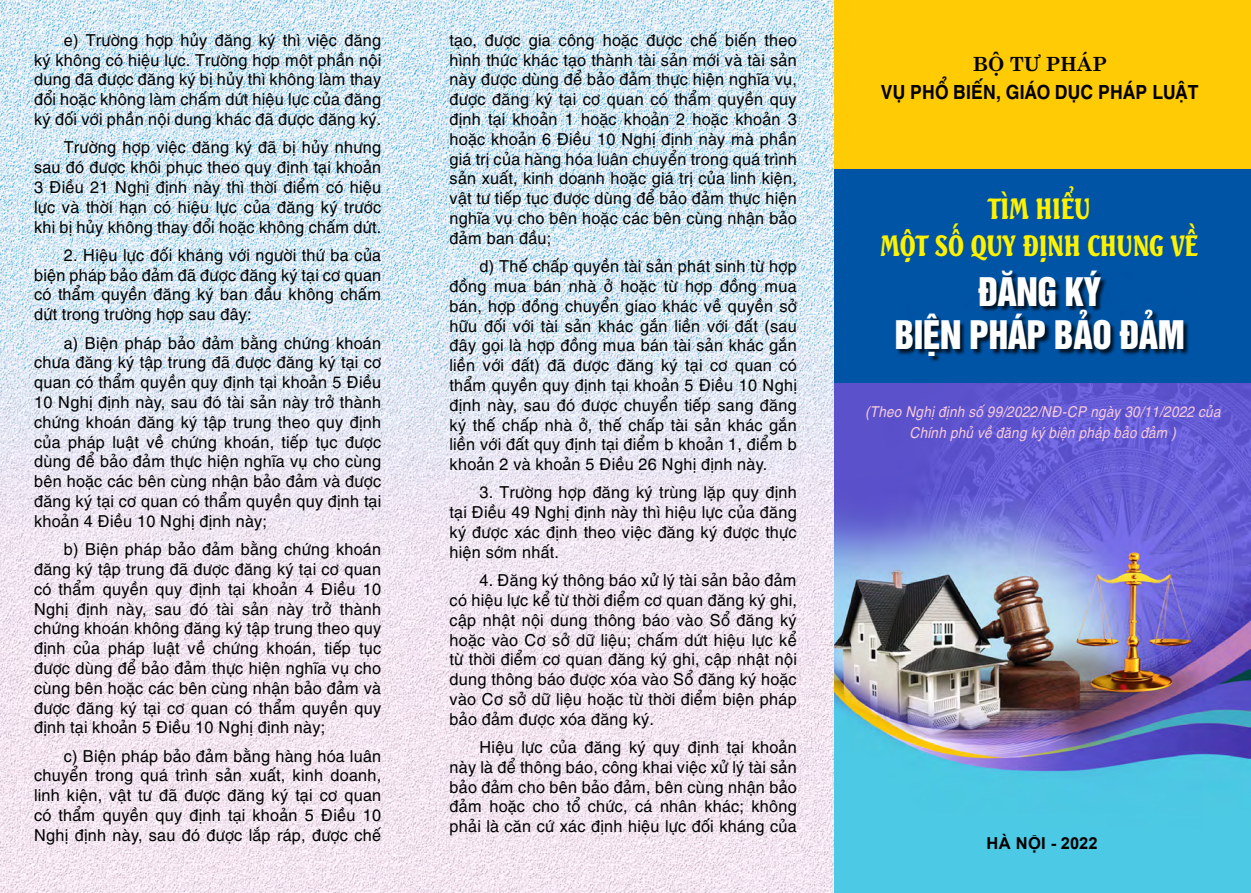
<style>
.page{position:relative;width:1251px;height:893px;background:#fff}
.page>*{position:absolute;margin:0;border:0;box-sizing:border-box;transform-origin:0 0}
.t1{font:36px "UTM Helvet Ins";color:#fff}
.t2{font:700 28.5px/37.5px "UTM Seagull";letter-spacing:-.01em;color:#fff200;text-align:center;scale:.83 1}
.t3{font:700 19.5px "UTM Helve";letter-spacing:-.015em;color:#000;scale:.9 1}
.t4{font:700 19.5px "UTM Centur";color:#000}
.t5{font:16.5px/19.8px "UTM Helve";letter-spacing:-.01em;color:#000;text-align:justify}
.t6{font:700 16.5px "Arial";letter-spacing:.01em;color:#000}
.t7{font:italic 15px/21px "UTM Helve";letter-spacing:-.01em;color:#f9cbdf;text-align:center;scale:.9 1}
</style>
<div class="page">
<img style="left:0;top:0;width:833px;height:893px">
<div style="left:833px;top:0;width:417px;height:181px;background:#ffcb05"></div>
<div style="left:833px;top:169px;width:417px;height:214px;background:#0054a6"></div>
<div style="left:895px;top:271px;width:293px;height:91px;background:#000;opacity:.75"></div>
<img style="left:833px;top:383px;width:417px;height:510px">
<p class="t5" style="left:34px;top:28px;width:349px;text-indent:30px">e) Trường hợp hủy đăng ký thì việc đăng ký không có hiệu lực. Trường hợp một phần nội dung đã được đăng ký bị hủy thì không làm thay đổi hoặc không làm chấm dứt hiệu lực của đăng ký đối với phần nội dung khác đã được đăng ký.</p>
<p class="t5" style="left:34px;top:136px;width:349px;text-indent:30px">Trường hợp việc đăng ký đã bị hủy nhưng sau đó được khôi phục theo quy định tại khoản 3 Điều 21 Nghị định này thì thời điểm có hiệu lực và thời hạn có hiệu lực của đăng ký trước khi bị hủy không thay đổi hoặc không chấm dứt.</p>
<p class="t5" style="left:34px;top:243px;width:349px;text-indent:30px">2. Hiệu lực đối kháng với người thứ ba của biện pháp bảo đảm đã được đăng ký tại cơ quan có thẩm quyền đăng ký ban đầu không chấm dứt trong trường hợp sau đây:</p>
<p class="t5" style="left:34px;top:331px;width:349px;text-indent:30px">a) Biện pháp bảo đảm bằng chứng khoán chưa đăng ký tập trung đã được đăng ký tại cơ quan có thẩm quyền quy định tại khoản 5 Điều 10 Nghị định này, sau đó tài sản này trở thành chứng khoán đăng ký tập trung theo quy định của pháp luật về chứng khoán, tiếp tục được dùng để bảo đảm thực hiện nghĩa vụ cho cùng bên hoặc các bên cùng nhận bảo đảm và được đăng ký tại cơ quan có thẩm quyền quy định tại khoản 4 Điều 10 Nghị định này;</p>
<p class="t5" style="left:34px;top:538px;width:349px;text-indent:30px">b) Biện pháp bảo đảm bằng chứng khoán đăng ký tập trung đã được đăng ký tại cơ quan có thẩm quyền quy định tại khoản 4 Điều 10<br>Nghị định này, sau đó tài sản này trở thành chứng khoán không đăng ký tập trung theo quy định của pháp luật về chứng khoán, tiếp tục được dùng để bảo đảm thực hiện nghĩa vụ cho cùng bên hoặc các bên cùng nhận bảo đảm và được đăng ký tại cơ quan có thẩm quyền quy định tại khoản 5 Điều 10 Nghị định này;</p>
<p class="t5" style="left:34px;top:744px;width:349px;text-indent:30px">c) Biện pháp bảo đảm bằng hàng hóa luân chuyển trong quá trình sản xuất, kinh doanh, linh kiện, vật tư đã được đăng ký tại cơ quan có thẩm quyền quy định tại khoản 5 Điều 10<br>Nghị định này, sau đó được lắp ráp, được chế</p>
<p class="t5" style="left:449px;top:28px;width:349px">tạo, được gia công hoặc được chế biến theo hình thức khác tạo thành tài sản mới và tài sản này được dùng để bảo đảm thực hiện nghĩa vụ, được đăng ký tại cơ quan có thẩm quyền quy định tại khoản 1 hoặc khoản 2 hoặc khoản 3 hoặc khoản 6 Điều 10 Nghị định này mà phần giá trị của hàng hóa luân chuyển trong quá trình sản xuất, kinh doanh hoặc giá trị của linh kiện, vật tư tiếp tục được dùng để bảo đảm thực hiện nghĩa vụ cho bên hoặc các bên cùng nhận bảo đảm ban đầu;</p>
<p class="t5" style="left:449px;top:255px;width:349px;text-indent:30px">d) Thế chấp quyền tài sản phát sinh từ hợp đồng mua bán nhà ở hoặc từ hợp đồng mua bán, hợp đồng chuyển giao khác về quyền sở hữu đối với tài sản khác gắn liền với đất (sau đây gọi là hợp đồng mua bán tài sản khác gắn liền với đất) đã được đăng ký tại cơ quan có thẩm quyền quy định tại khoản 5 Điều 10 Nghị định này, sau đó được chuyển tiếp sang đăng ký thế chấp nhà ở, thế chấp tài sản khác gắn liền với đất quy định tại điểm b khoản 1, điểm b khoản 2 và khoản 5 Điều 26 Nghị định này.</p>
<p class="t5" style="left:449px;top:481px;width:349px;text-indent:30px">3. Trường hợp đăng ký trùng lặp quy định tại Điều 49 Nghị định này thì hiệu lực của đăng ký được xác định theo việc đăng ký được thực hiện sớm nhất.</p>
<p class="t5" style="left:449px;top:569px;width:349px;text-indent:30px">4. Đăng ký thông báo xử lý tài sản bảo đảm có hiệu lực kể từ thời điểm cơ quan đăng ký ghi, cập nhật nội dung thông báo vào Sổ đăng ký hoặc vào Cơ sở dữ liệu; chấm dứt hiệu lực kể từ thời điểm cơ quan đăng ký ghi, cập nhật nội dung thông báo được xóa vào Sổ đăng ký hoặc vào Cơ sở dữ liệu hoặc từ thời điểm biện pháp bảo đảm được xóa đăng ký.</p>
<p class="t5" style="left:449px;top:736px;width:349px;text-indent:30px">Hiệu lực của đăng ký quy định tại khoản này là để thông báo, công khai việc xử lý tài sản bảo đảm cho bên bảo đảm, bên cùng nhận bảo đảm hoặc cho tổ chức, cá nhân khác; không phải là căn cứ xác định hiệu lực đối kháng của</p>
<p class="t4" style="left:972px;top:47px;width:135px">BỘ tư pháp</p>
<p class="t3" style="left:880px;top:76px;width:355px">VỤ PHỔ BIẾN, GIÁO DỤC PHÁP LUẬT</p>
<h2 class="t2" style="left:879px;top:187px;width:385px">TÌM HIỂU<br>MỘT SỐ QUY ĐỊNH CHUNG VỀ</h2>
<h1 class="t1" style="left:978px;top:262px;width:21px">ĐĂNG</h1>
<h1 class="t1" style="left:1064px;top:262px;width:37px">KÝ</h1>
<h1 class="t1" style="left:894px;top:305px;width:95px">BIỆN PHÁP</h1>
<h1 class="t1" style="left:1053px;top:305px;width:20px">BẢO</h1>
<h1 class="t1" style="left:1119px;top:305px;width:23px">ĐẢM</h1>
<p class="t7" style="left:865px;top:399px;width:396px">(Theo Nghị định số 99/2022/NĐ-CP ngày 30/11/2022 của<br>Chính phủ về đăng ký biện pháp bảo đảm )</p>
<p class="t6" style="left:986px;top:831px;width:113px">HÀ NỘI - 2022</p>
</div>
